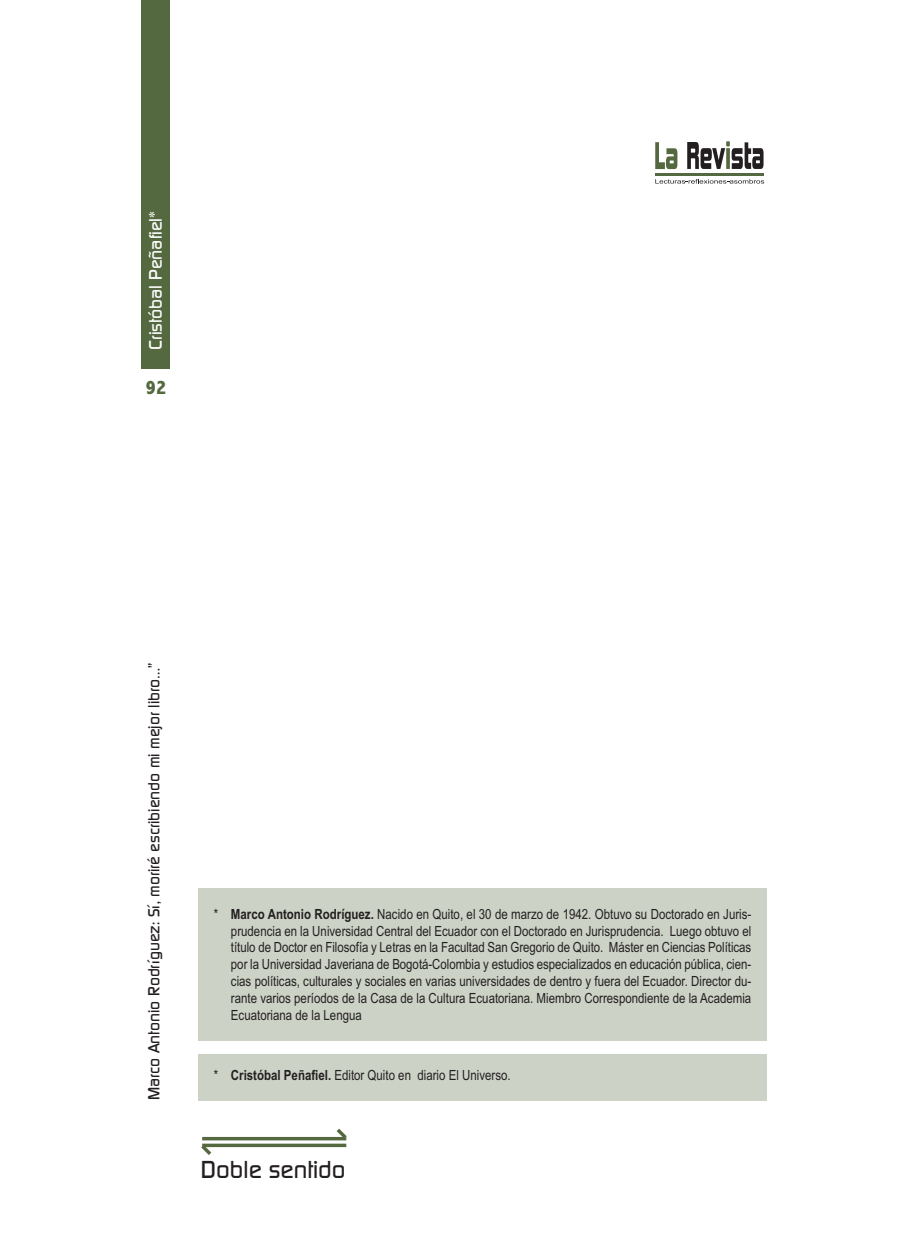
<style>
.page{position:relative;width:908px;height:1248px;background:#fff}
.page>*{position:absolute;margin:0;border:0;box-sizing:border-box;transform-origin:0 0}
.t1{font:500 24.4px "Continuum";color:#231f20}
.t2{font:800 condensed 20px "Abadi";color:#54693f}
.t3{font:500 18px "Continuum";color:#fff}
.t4{font:500 16px "Continuum";color:#231f20}
.t5{font:14px/16.8px "Arial Narrow";color:#231f20;text-align:justify}
.s1{font-weight:700}
</style>
<div class="page">
<div style="left:141px;top:0;width:29px;height:369px;background:#54693f"></div>
<hr style="left:202px;top:1143px;width:144px;height:3px;background:#54693f">
<svg style="left:202px;top:1136px;width:131px;height:4px"></svg>
<svg style="left:201px;top:1143px;width:14px;height:12px"></svg>
<svg style="left:333px;top:1128px;width:13px;height:13px"></svg>
<svg style="left:687px;top:141px;width:76px;height:28px"></svg>
<svg style="left:655px;top:179px;width:108px;height:5px"></svg>
<hr style="left:655px;top:173px;width:108px;height:3px;background:#54693f">
<svg style="left:655px;top:142px;width:22px;height:27px"></svg>
<div style="left:198px;top:1053px;width:568px;height:46px;background:#ccd2c5"></div>
<div style="left:198px;top:888px;width:567px;height:153px;background:#ccd2c5"></div>
<p class="t3" style="left:144px;top:350px;width:141px;rotate:-90deg">Cristóbal Peñafiel*</p>
<h2 class="t2" style="left:146px;top:375px;width:22px">92</h2>
<p class="t4" style="left:143px;top:1099px;width:439px;rotate:-90deg">Marco Antonio Rodríguez: Sí, moriré escribiendo mi mejor libro…”</p>
<p class="t5" style="left:231px;top:904px;width:521px;text-indent:-17px">* <span class="s1">Marco Antonio Rodríguez.</span> Nacido en Quito, el 30 de marzo de 1942. Obtuvo su Doctorado en Juris&shy;prudencia en la Universidad Central del Ecuador con el Doctorado en Jurisprudencia. Luego obtuvo el título de Doctor en Filosofía y Letras en la Facultad San Gregorio de Quito. Máster en Ciencias Políticas por la Universidad Javeriana de Bogotá-Colombia y estudios especializados en educación pública, cien&shy;cias políticas, culturales y sociales en varias universidades de dentro y fuera del Ecuador. Director du&shy;rante varios períodos de la Casa de la Cultura Ecuatoriana. Miembro Correspondiente de la Academia Ecuatoriana de la Lengua</p>
<p class="t5" style="left:214px;top:1065px;width:298px">* <span class="s1">Cristóbal Peñafiel.</span> Editor Quito en diario El Universo.</p>
<h1 class="t1" style="left:201px;top:1153px;width:146px">Doble sentido</h1>
</div>
